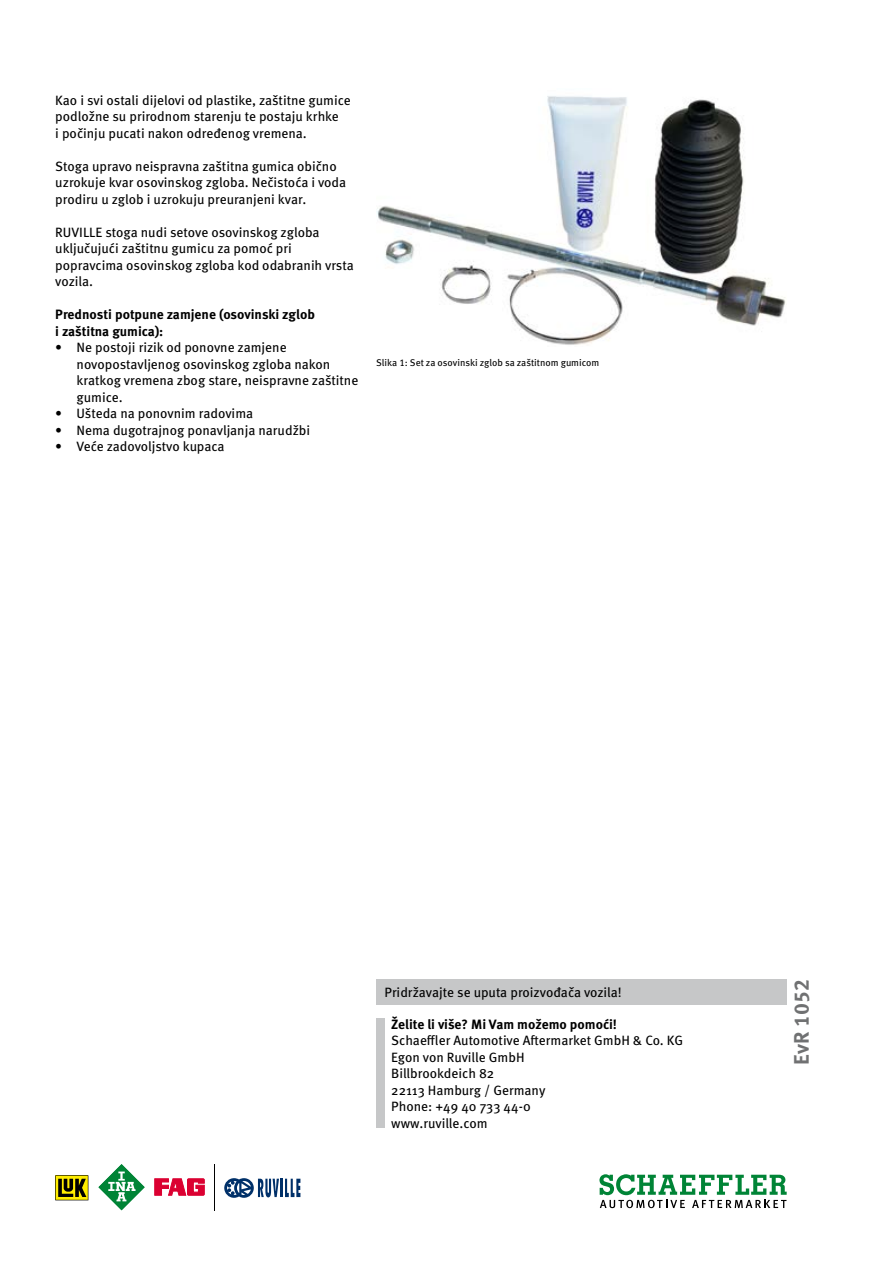
<style>
.page{position:relative;width:893px;height:1263px;background:#fff}
.page>*{position:absolute;margin:0;border:0;box-sizing:border-box;transform-origin:0 0}
.t1{font:700 21px "Meta Pro";color:#707172}
.Normal_9_11{font:13.5px/16.5px "Meta Pro";letter-spacing:-.005em;color:#000}
.Normal_9_11_Bold{font:700 13.5px/16.5px "Meta Pro";color:#000}
.Šedy_rameček{font:13.5px "Meta Pro";letter-spacing:-.005em;color:#000}
.Obrazek{font:9.75px "Meta Pro";letter-spacing:-.005em;color:#000}
</style>
<div class="page">
<img style="left:376px;top:96px;width:410px;height:249px">
<div style="left:376px;top:1018px;width:8px;height:110px;background:#c6c7c8"></div>
<div style="left:376px;top:979px;width:411px;height:25px;background:#c6c7c8"></div>
<svg style="left:55px;top:1175px;width:33px;height:25px"></svg>
<svg style="left:98px;top:1164px;width:47px;height:47px"></svg>
<svg style="left:155px;top:1178px;width:50px;height:17px"></svg>
<hr style="left:214px;top:1164px;width:1px;height:46px;background:#000">
<svg style="left:224px;top:1178px;width:76px;height:20px"></svg>
<svg style="left:599px;top:1174px;width:188px;height:34px"></svg>
<p class="Normal_9_11" style="left:55px;top:91px;width:297px">Kao i svi ostali dijelovi od plastike, zaštitne gumice podložne su prirodnom starenju te postaju krhke<br>i počinju pucati nakon određenog vremena.</p>
<p class="Normal_9_11" style="left:55px;top:157px;width:292px">Stoga upravo neispravna zaštitna gumica obično uzrokuje kvar osovinskog zgloba. Nečistoća i voda prodiru u zglob i uzrokuju preuranjeni kvar.</p>
<p class="Normal_9_11" style="left:55px;top:223px;width:300px">RUVILLE stoga nudi setove osovinskog zgloba uključujući zaštitnu gumicu za pomoć pri popravcima osovinskog zgloba kod odabranih vrsta vozila.</p>
<p class="Normal_9_11_Bold" style="left:55px;top:305px;width:261px">Prednosti potpune zamjene (osovinski zglob i zaštitna gumica):</p>
<p class="Normal_9_11" style="left:77px;top:338px;width:283px;text-indent:-21px">• Ne postoji rizik od ponovne zamjene novopostavljenog osovinskog zgloba nakon kratkog vremena zbog stare, neispravne zaštitne gumice.</p>
<p class="Normal_9_11" style="left:55px;top:404px;width:199px">• Ušteda na ponovnim radovima</p>
<p class="Normal_9_11" style="left:55px;top:421px;width:256px">• Nema dugotrajnog ponavljanja narudžbi</p>
<p class="Normal_9_11" style="left:55px;top:437px;width:171px">• Veće zadovoljstvo kupaca</p>
<p class="Obrazek" style="left:376px;top:355px;width:225px">Slika 1: Set za osovinski zglob sa zaštitnom gumicom</p>
<p class="Šedy_rameček" style="left:384px;top:982px;width:239px">Pridržavajte se uputa proizvođača vozila!</p>
<p class="Normal_9_11_Bold" style="left:391px;top:1015px;width:227px">Želite li više? Mi Vam možemo pomoći!</p>
<p class="Normal_9_11" style="left:391px;top:1031px;width:293px">Schaeffler Automotive Aftermarket GmbH &amp; Co. KG</p>
<p class="Normal_9_11" style="left:391px;top:1048px;width:135px">Egon von Ruville GmbH</p>
<p class="Normal_9_11" style="left:391px;top:1064px;width:105px">Billbrookdeich 82</p>
<p class="Normal_9_11" style="left:391px;top:1081px;width:156px">22113 Hamburg / Germany</p>
<p class="Normal_9_11" style="left:391px;top:1097px;width:141px">Phone: +49 40 733 44-0</p>
<p class="Normal_9_11" style="left:391px;top:1114px;width:98px">www.ruville.com</p>
<p class="t1" style="left:785px;top:1065px;width:87px;rotate:-90deg">EvR 1052</p>
</div>
